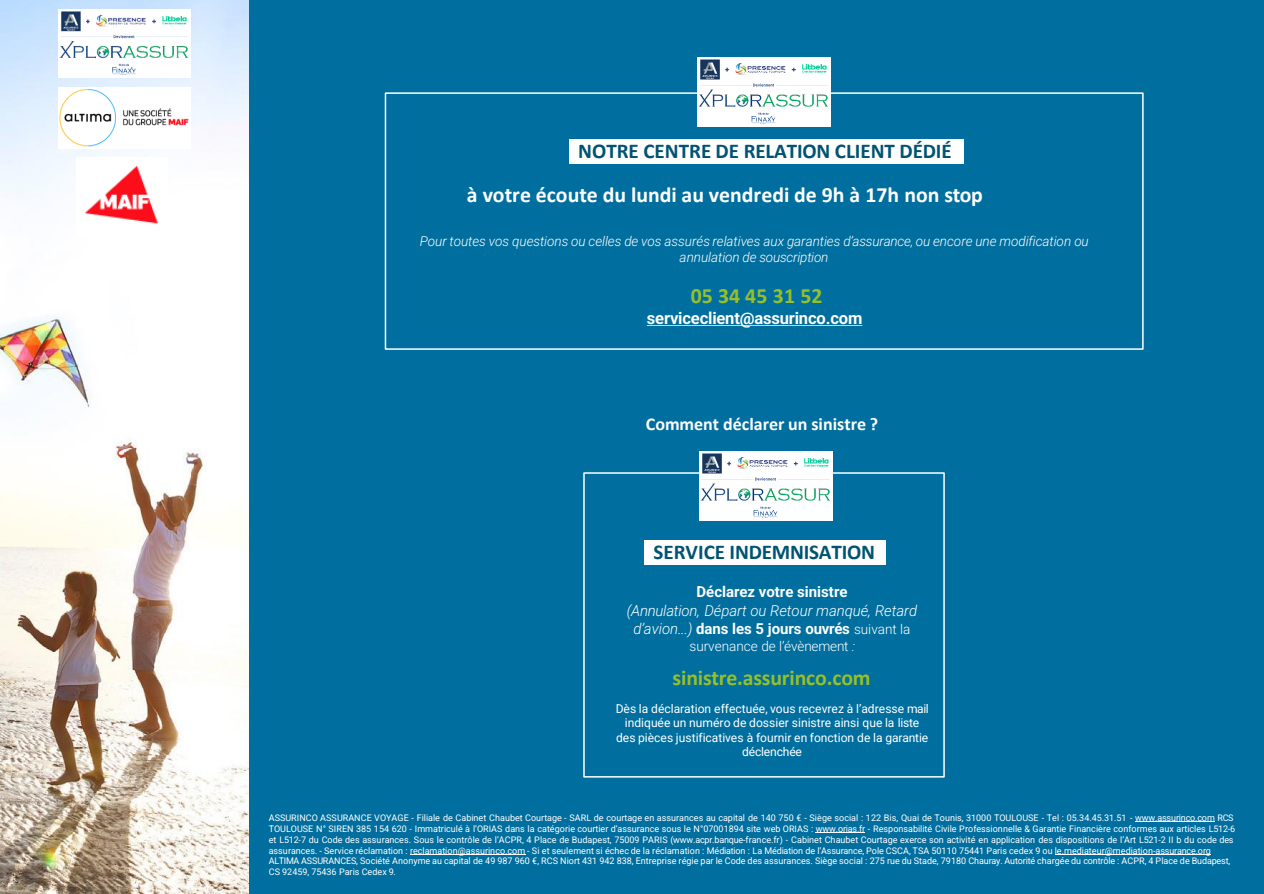
<style>
.page{position:relative;width:1264px;height:894px;background:#fff}
.page>*{position:absolute;margin:0;border:0;box-sizing:border-box;transform-origin:0 0}
.t1{font:700 21.75px "Calibri";color:#fff}
.t2{font:700 21.75px "Calibri";letter-spacing:-.005em;color:#96bf28}
.t3{font:700 21px "Calibri";letter-spacing:-.005em;color:#005372}
.t4{font:700 18px "Calibri";color:#fff}
.t5{font:700 16.5px "Roboto";letter-spacing:-.01em;color:#fff}
.t6{font:italic 300 15px/18px "Roboto";color:#fff;text-align:center}
.t7{font:700 15px "Roboto";color:#fff}
.t8{font:italic 300 13.5px "Roboto";color:#fff}
.t9{font:300 13.5px "Roboto";letter-spacing:-.005em;color:#fff}
.t10{font:12px/14.4px "Roboto";color:#fff;text-align:center}
.t11{font:9px/10.8px "Roboto";color:#fff}
.s1{font-weight:700;font-style:normal}
.s2{font-style:normal;font-size:13.5px}
.s3{font-style:italic}
</style>
<div class="page">
<div style="left:249px;top:0;width:1014px;height:893px;background:#006f9f"></div>
<div style="left:384px;top:92px;width:759px;height:258px;border:2px solid #fff"></div>
<div style="left:568px;top:140px;width:394px;height:24px;background:#fff"></div>
<div style="left:583px;top:472px;width:361px;height:305px;border:2px solid #fff"></div>
<div style="left:644px;top:540px;width:241px;height:24px;background:#fff"></div>
<hr style="left:1134px;top:821px;width:80px;height:1px;background:#fff">
<hr style="left:815px;top:832px;width:49px;height:1px;background:#fff">
<hr style="left:410px;top:854px;width:115px;height:1px;background:#fff">
<hr style="left:1054px;top:854px;width:156px;height:1px;background:#fff">
<svg style="left:646px;top:325px;width:216px;height:1px"></svg>
<img style="left:0;top:0;width:249px;height:893px">
<img style="left:58px;top:9px;width:133px;height:69px">
<img style="left:697px;top:58px;width:133px;height:68px">
<img style="left:699px;top:451px;width:133px;height:69px">
<img style="left:58px;top:87px;width:133px;height:61px">
<img style="left:76px;top:157px;width:92px;height:79px">
<p class="t3" style="left:578px;top:142px;width:375px">NOTRE CENTRE DE RELATION CLIENT DÉDIÉ</p>
<p class="t1" style="left:466px;top:186px;width:517px">à votre écoute du lundi au vendredi de 9h à 17h non stop</p>
<p class="t8" style="left:419px;top:233px;width:670px">Pour toutes vos questions ou celles de vos assurés relatives aux garanties d’assurance, ou encore une modification ou</p>
<p class="t8" style="left:679px;top:249px;width:150px">annulation de souscription</p>
<p class="t2" style="left:690px;top:286px;width:133px">05 34 45 31 52</p>
<p class="t5" style="left:646px;top:308px;width:217px">serviceclient@assurinco.com</p>
<p class="t4" style="left:645px;top:416px;width:234px">Comment déclarer un sinistre ?</p>
<p class="t3" style="left:653px;top:543px;width:223px">SERVICE INDEMNISATION</p>
<p class="t7" style="left:696px;top:582px;width:152px">Déclarez votre sinistre</p>
<p class="t6" style="left:626px;top:602px;width:292px">(Annulation, Départ ou Retour manqué, Retard d’avion...) <span class="s1">dans les 5 jours ouvrés</span> <span class="s2">suivant la</span></p>
<p class="t9" style="left:689px;top:638px;width:167px">survenance de l’évènement <span class="s3">:</span></p>
<p class="t2" style="left:672px;top:668px;width:199px">sinistre.assurinco.com</p>
<p class="t10" style="left:615px;top:701px;width:314px">Dès la déclaration effectuée, vous recevrez à l’adresse mail indiquée un numéro de dossier sinistre ainsi que la liste des pièces justificatives à fournir en fonction de la garantie déclenchée</p>
<p class="t11" style="left:269px;top:812px;width:967px">ASSURINCO ASSURANCE VOYAGE - Filiale de Cabinet Chaubet Courtage - SARL de courtage en assurances au capital de 140 750 € - Siège social : 122 Bis, Quai de Tounis, 31000 TOULOUSE - Tel : 05.34.45.31.51 - www.assurinco.com RCS TOULOUSE N° SIREN 385 154 620 - Immatriculé à l’ORIAS dans la catégorie courtier d’assurance sous le N°07001894 site web ORIAS : www.orias.fr - Responsabilité Civile Professionnelle &amp; Garantie Financière conformes aux articles L512-6 et L512-7 du Code des assurances. Sous le contrôle de l’ACPR, 4 Place de Budapest, 75009 PARIS (www.acpr.banque-france.fr) - Cabinet Chaubet Courtage exerce son activité en application des dispositions de l’Art L521-2 II b du code des assurances. - Service réclamation : reclamation@assurinco.com - Si et seulement si échec de la réclamation : Médiation : La Médiation de l’Assurance, Pole CSCA, TSA 50110 75441 Paris cedex 9 ou le.mediateur@mediation-assurance.org ALTIMA ASSURANCES, Société Anonyme au capital de 49 987 960 €, RCS Niort 431 942 838, Entreprise régie par le Code des assurances. Siège social : 275 rue du Stade, 79180 Chauray. Autorité chargée du contrôle : ACPR, 4 Place de Budapest, CS 92459, 75436 Paris Cedex 9.</p>
</div>
